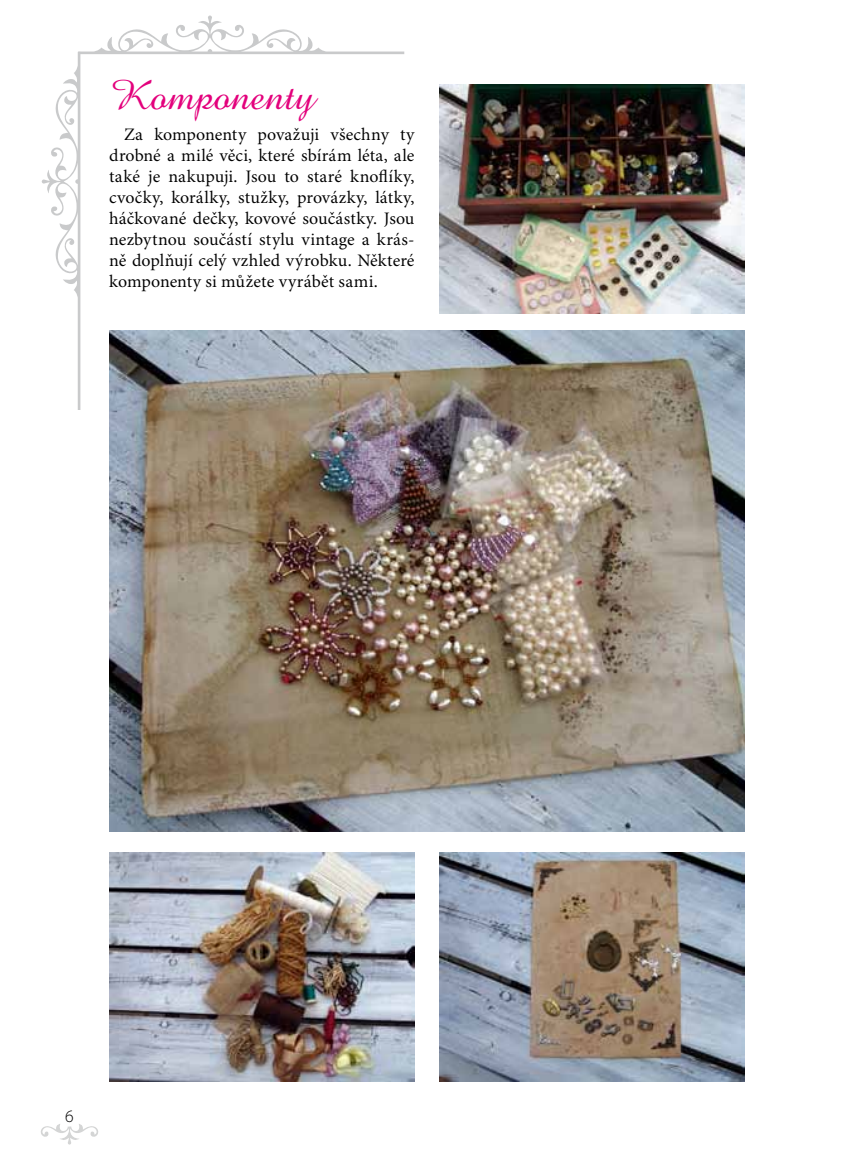
<style>
.page{position:relative;width:844px;height:1166px;background:#fff}
.page>*{position:absolute;margin:0;border:0;box-sizing:border-box;transform-origin:0 0}
.t1{font:42px "Amazone BTCE";color:#e3007c}
.t2{font:17.5px/21px "Minion Pro";letter-spacing:.005em;color:#000;text-align:justify}
.t3{font:300 17.5px "Myriad Pro";color:#000}
</style>
<div class="page">
<svg style="left:41px;top:1124px;width:57px;height:20px"></svg>
<svg style="left:42px;top:15px;width:362px;height:395px"></svg>
<img style="left:109px;top:853px;width:305px;height:228px">
<img style="left:439px;top:84px;width:305px;height:229px">
<img style="left:109px;top:330px;width:635px;height:502px">
<img style="left:439px;top:853px;width:305px;height:228px">
<h1 class="t1" style="left:109px;top:70px;width:207px">Komponenty</h1>
<p class="t2" style="left:109px;top:124px;width:307px;text-indent:15px">Za komponenty považuji všechny ty drobné a milé věci, které sbírám léta, ale také je nakupuji. Jsou to staré knoflíky, cvočky, korálky, stužky, provázky, látky, háčkované dečky, kovové součástky. Jsou nezbytnou součástí stylu vintage a krás&shy;ně doplňují celý vzhled výrobku. Některé komponenty si můžete vyrábět sami.</p>
<p class="t3" style="left:65px;top:1105px;width:10px">6</p>
</div>
